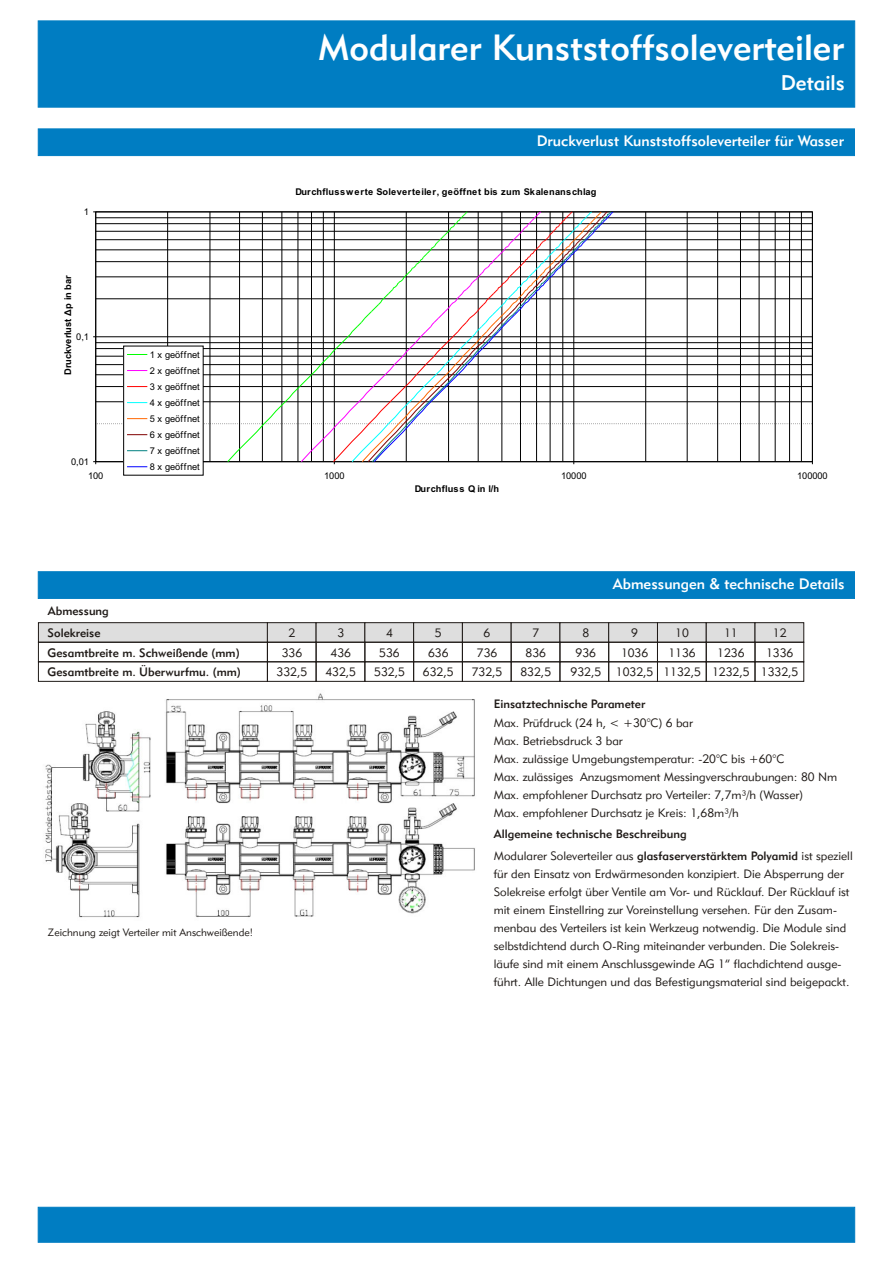
<style>
.page{position:relative;width:894px;height:1263px;background:#fff}
.page>*{position:absolute;margin:0;border:0;box-sizing:border-box;transform-origin:0 0}
.t1{font:36px "Geometr 415 Md BT";color:#fff}
.t2{font:21px "Geometr 415 Md BT";color:#fff}
.t3{font:15px "Geometr 415 Md BT";color:#fff}
.t4{font:12px/19.2px "Geometr 415 Lt BT";color:#1f1a17;text-align:center}
.t5{font:12px/19.2px "Geometr 415 Md BT";color:#1f1a17}
.t6{font:10.5px "Geometr 415 Lt BT";color:#1f1a17}
.t7{font:9.3px/16px "Arial";letter-spacing:-.01em;color:#000;text-align:justify}
.t8{font:700 9.3px "Arial";letter-spacing:.025em;color:#000}
.t9{font:700 9.3px "Arial";letter-spacing:-.005em;color:#000}
.s1{font-family:"Geometr 415 Md BT"}
</style>
<div class="page">
<svg style="left:93px;top:211px;width:720px;height:256px"></svg>
<div style="left:38px;top:21px;width:817px;height:86px;background:#007dc2"></div>
<div style="left:38px;top:1207px;width:817px;height:35px;background:#007dc2;border:1px solid #007dc2"></div>
<div style="left:38px;top:572px;width:817px;height:27px;background:#007dc2"></div>
<img style="left:45px;top:693px;width:430px;height:225px">
<div style="left:38px;top:623px;width:230px;height:19px;background:#dedede"></div>
<div style="left:267px;top:623px;width:49px;height:19px;background:#dedede"></div>
<div style="left:267px;top:642px;width:49px;height:20px;border:1px solid #1f1a17"></div>
<div style="left:267px;top:662px;width:49px;height:20px;border:1px solid #1f1a17"></div>
<div style="left:316px;top:623px;width:49px;height:19px;background:#dedede"></div>
<div style="left:316px;top:642px;width:49px;height:20px;border:1px solid #1f1a17"></div>
<div style="left:316px;top:662px;width:49px;height:20px;border:1px solid #1f1a17"></div>
<div style="left:365px;top:623px;width:49px;height:19px;background:#dedede"></div>
<div style="left:365px;top:642px;width:49px;height:20px;border:1px solid #1f1a17"></div>
<div style="left:365px;top:662px;width:49px;height:20px;border:1px solid #1f1a17"></div>
<div style="left:413px;top:623px;width:50px;height:19px;background:#dedede"></div>
<div style="left:413px;top:642px;width:50px;height:20px;border:1px solid #1f1a17"></div>
<div style="left:413px;top:662px;width:50px;height:20px;border:1px solid #1f1a17"></div>
<div style="left:462px;top:623px;width:49px;height:19px;background:#dedede"></div>
<div style="left:462px;top:642px;width:49px;height:20px;border:1px solid #1f1a17"></div>
<div style="left:462px;top:662px;width:49px;height:20px;border:1px solid #1f1a17"></div>
<div style="left:511px;top:623px;width:49px;height:19px;background:#dedede"></div>
<div style="left:511px;top:642px;width:49px;height:20px;border:1px solid #1f1a17"></div>
<div style="left:511px;top:662px;width:49px;height:20px;border:1px solid #1f1a17"></div>
<div style="left:560px;top:623px;width:49px;height:19px;background:#dedede"></div>
<div style="left:560px;top:642px;width:49px;height:20px;border:1px solid #1f1a17"></div>
<div style="left:560px;top:662px;width:49px;height:20px;border:1px solid #1f1a17"></div>
<div style="left:609px;top:623px;width:49px;height:19px;background:#dedede"></div>
<div style="left:609px;top:642px;width:49px;height:20px;border:1px solid #1f1a17"></div>
<div style="left:609px;top:662px;width:49px;height:20px;border:1px solid #1f1a17"></div>
<div style="left:657px;top:623px;width:49px;height:19px;background:#dedede"></div>
<div style="left:657px;top:642px;width:49px;height:20px;border:1px solid #1f1a17"></div>
<div style="left:657px;top:662px;width:49px;height:20px;border:1px solid #1f1a17"></div>
<div style="left:706px;top:623px;width:49px;height:19px;background:#dedede"></div>
<div style="left:706px;top:642px;width:49px;height:20px;border:1px solid #1f1a17"></div>
<div style="left:706px;top:662px;width:49px;height:20px;border:1px solid #1f1a17"></div>
<div style="left:755px;top:623px;width:49px;height:19px;background:#dedede"></div>
<div style="left:755px;top:642px;width:49px;height:20px;border:1px solid #1f1a17"></div>
<div style="left:755px;top:662px;width:49px;height:20px;border:1px solid #1f1a17"></div>
<div style="left:38px;top:642px;width:230px;height:20px;border:1px solid #1f1a17"></div>
<div style="left:38px;top:662px;width:230px;height:20px;border:1px solid #1f1a17"></div>
<div style="left:38px;top:129px;width:817px;height:27px;background:#007dc2"></div>
<h1 class="t1" style="left:318px;top:27px;width:528px">Modularer Kunststoffsoleverteiler</h1>
<h2 class="t2" style="left:781px;top:71px;width:66px">Details</h2>
<p class="t3" style="left:537px;top:132px;width:309px">Druckverlust Kunststoffsoleverteiler für Wasser</p>
<p class="t7" style="left:84px;top:205px;width:7px">1</p>
<p class="t8" style="left:295px;top:188px;width:302px">Durchflusswerte Soleverteiler, geöffnet bis zum Skalenanschlag</p>
<p class="t9" style="left:65px;top:375px;width:101px;rotate:-90deg">Druckverlust Äp in bar</p>
<p class="t7" style="left:76px;top:330px;width:14px">0,1</p>
<p class="t7" style="left:150px;top:347px;width:51px">1 x geöffnet 2 x geöffnet 3 x geöffnet 4 x geöffnet 5 x geöffnet 6 x geöffnet 7 x geöffnet 8 x geöffnet</p>
<p class="t7" style="left:71px;top:455px;width:19px">0,01</p>
<p class="t7" style="left:88px;top:468px;width:17px">100</p>
<p class="t7" style="left:324px;top:468px;width:22px">1000</p>
<p class="t7" style="left:561px;top:468px;width:27px">10000</p>
<p class="t7" style="left:797px;top:468px;width:32px">100000</p>
<p class="t8" style="left:415px;top:485px;width:86px">Durchfluss Q in l/h</p>
<p class="t5" style="left:48px;top:601px;width:63px">Abmessung</p>
<p class="t5" style="left:48px;top:624px;width:195px">Solekreise<br>Gesamtbreite m. Schweißende (mm)<br>Gesamtbreite m. Überwurfmu. (mm)</p>
<p class="t6" style="left:48px;top:926px;width:207px">Zeichnung zeigt Verteiler mit Anschweißende!</p>
<p class="t3" style="left:613px;top:575px;width:233px">Abmessungen &amp; technische Details</p>
<p class="t4" style="left:277px;top:624px;width:32px">2<br>336<br>332,5</p>
<p class="t4" style="left:325px;top:624px;width:32px">3<br>436<br>432,5</p>
<p class="t4" style="left:374px;top:624px;width:32px">4<br>536<br>532,5</p>
<p class="t4" style="left:423px;top:624px;width:32px">5<br>636<br>632,5</p>
<p class="t4" style="left:472px;top:624px;width:32px">6<br>736<br>732,5</p>
<p class="t4" style="left:520px;top:624px;width:32px">7<br>836<br>832,5</p>
<p class="t4" style="left:571px;top:624px;width:32px">8<br>936<br>932,5</p>
<p class="t4" style="left:616px;top:624px;width:39px">9<br>1036<br>1032,5</p>
<p class="t4" style="left:663px;top:624px;width:39px">10<br>1136<br>1132,5</p>
<p class="t4" style="left:712px;top:624px;width:39px">11<br>1236<br>1232,5</p>
<p class="t4" style="left:761px;top:624px;width:39px">12<br>1336<br>1332,5</p>
<p class="t5" style="left:494px;top:695px;width:153px">Einsatztechnische Parameter</p>
<p class="t4" style="left:494px;top:714px;width:345px;line-height:18px;text-align:left">Max. Prüfdruck (24 h, &lt; +30°C) 6 bar<br>Max. Betriebsdruck 3 bar<br>Max. zulässige Umgebungstemperatur: -20°C bis +60°C<br>Max. zulässiges Anzugsmoment Messingverschraubungen: 80 Nm Max. empfohlener Durchsatz pro Verteiler: 7,7m³/h (Wasser)<br>Max. empfohlener Durchsatz je Kreis: 1,68m³/h</p>
<p class="t4" style="left:494px;top:847px;width:361px;line-height:18px;text-align:left">Modularer Soleverteiler aus <span class="s1">glasfaserverstärktem Polyamid</span> ist speziell für den Einsatz von Erdwärmesonden konzipiert. Die Absperrung der Solekreise erfolgt über Ventile am Vor- und Rücklauf. Der Rücklauf ist mit einem Einstellring zur Voreinstellung versehen. Für den Zusam&shy;menbau des Verteilers ist kein Werkzeug notwendig. Die Module sind selbstdichtend durch O-Ring miteinander verbunden. Die Solekreis&shy;läufe sind mit einem Anschlussgewinde AG 1“ flachdichtend ausge&shy;führt. Alle Dichtungen und das Befestigungsmaterial sind beigepackt.</p>
<p class="t5" style="left:494px;top:824px;width:194px">Allgemeine technische Beschreibung</p>
</div>
